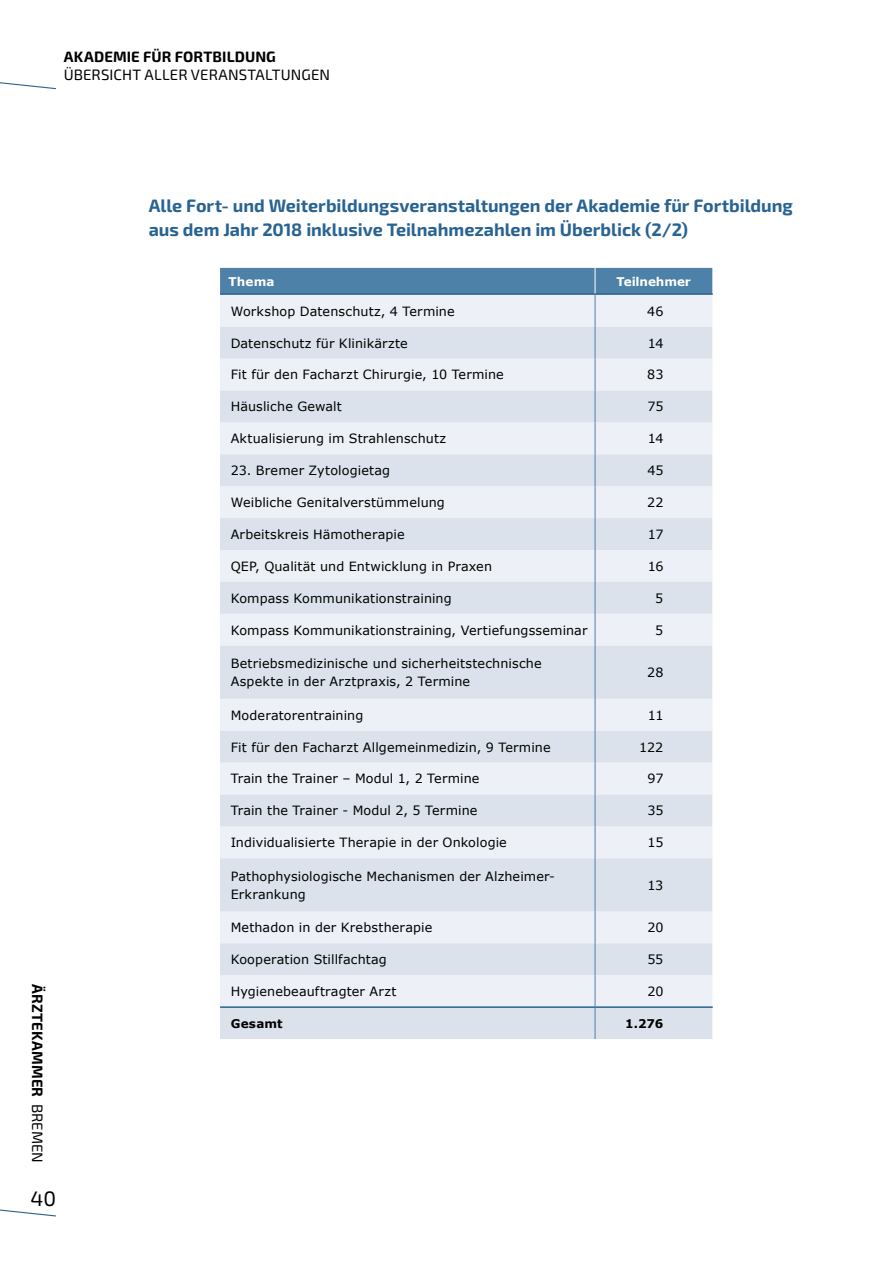
<style>
.page{position:relative;width:893px;height:1263px;background:#fff}
.page>*{position:absolute;margin:0;border:0;box-sizing:border-box;transform-origin:0 0}
.t1{font:21px "Exo 2";color:#000}
.t2{font:700 18px/24px "Exo 2";letter-spacing:-.005em;color:#296392}
.t3{font:700 15px "Exo 2";letter-spacing:.005em;color:#000}
.t4{font:15px "Exo 2";letter-spacing:.005em;color:#000}
.t5{font:12.75px/18px "Verdana";letter-spacing:.01em;color:#000}
.t6{font:700 12px "Verdana";color:#fff}
.t7{font:700 12px "Verdana";letter-spacing:.01em;color:#000}
.s1{font-weight:400}
</style>
<div class="page">
<svg style="left:0;top:1209px;width:56px;height:8px"></svg>
<svg style="left:0;top:82px;width:56px;height:8px"></svg>
<div style="left:220px;top:295px;width:492px;height:32px;background:#edf0f6"></div>
<svg style="left:220px;top:327px;width:492px;height:712px;background:#e3e8f0"></svg>
<hr style="left:220px;top:293px;width:375px;height:2px;background:#296392">
<hr style="left:595px;top:293px;width:118px;height:2px;background:#296392">
<div style="left:220px;top:268px;width:492px;height:26px;background:#4e81a7"></div>
<hr style="left:595px;top:295px;width:1px;height:32px;background:#4e81a7">
<hr style="left:595px;top:327px;width:1px;height:32px;background:#4e81a7">
<hr style="left:595px;top:359px;width:1px;height:31px;background:#4e81a7">
<hr style="left:595px;top:390px;width:1px;height:32px;background:#4e81a7">
<hr style="left:595px;top:422px;width:1px;height:32px;background:#4e81a7">
<hr style="left:595px;top:454px;width:1px;height:32px;background:#4e81a7">
<hr style="left:595px;top:486px;width:1px;height:32px;background:#4e81a7">
<hr style="left:595px;top:518px;width:1px;height:32px;background:#4e81a7">
<hr style="left:595px;top:550px;width:1px;height:32px;background:#4e81a7">
<hr style="left:595px;top:582px;width:1px;height:32px;background:#4e81a7">
<hr style="left:595px;top:614px;width:1px;height:32px;background:#4e81a7">
<hr style="left:595px;top:646px;width:1px;height:53px;background:#4e81a7">
<hr style="left:595px;top:699px;width:1px;height:32px;background:#4e81a7">
<hr style="left:595px;top:731px;width:1px;height:32px;background:#4e81a7">
<hr style="left:595px;top:763px;width:1px;height:31px;background:#4e81a7">
<hr style="left:595px;top:794px;width:1px;height:32px;background:#4e81a7">
<hr style="left:595px;top:826px;width:1px;height:32px;background:#4e81a7">
<hr style="left:595px;top:858px;width:1px;height:53px;background:#4e81a7">
<hr style="left:595px;top:911px;width:1px;height:32px;background:#4e81a7">
<hr style="left:595px;top:943px;width:1px;height:32px;background:#4e81a7">
<hr style="left:595px;top:975px;width:1px;height:31px;background:#4e81a7">
<hr style="left:595px;top:1008px;width:1px;height:31px;background:#4e81a7">
<hr style="left:220px;top:1006px;width:375px;height:2px;background:#296392">
<hr style="left:595px;top:1006px;width:118px;height:2px;background:#296392">
<p class="t3" style="left:64px;top:47px;width:214px">AKADEMIE FÜR FORTBILDUNG</p>
<p class="t4" style="left:64px;top:65px;width:268px">ÜBERSICHT ALLER VERANSTALTUNGEN</p>
<p class="t3" style="left:46px;top:984px;width:181px;rotate:90deg">ÄRZTEKAMMER <span class="s1">BREMEN</span></p>
<h1 class="t1" style="left:30px;top:1186px;width:27px">40</h1>
<h2 class="t2" style="left:149px;top:195px;width:646px">Alle Fort- und Weiterbildungsveranstaltungen der Akademie für Fortbildung aus dem Jahr 2018 inklusive Teilnahmezahlen im Überblick (2/2)</h2>
<p class="t6" style="left:229px;top:273px;width:48px">Thema</p>
<p class="t6" style="left:616px;top:273px;width:76px">Teilnehmer</p>
<p class="t5" style="left:231px;top:302px;width:226px">Workshop Datenschutz, 4 Termine</p>
<p class="t5" style="left:647px;top:302px;width:18px">46</p>
<p class="t5" style="left:231px;top:334px;width:179px">Datenschutz für Klinikärzte</p>
<p class="t5" style="left:648px;top:334px;width:17px">14</p>
<p class="t5" style="left:231px;top:366px;width:275px">Fit für den Facharzt Chirurgie, 10 Termine</p>
<p class="t5" style="left:647px;top:366px;width:18px">83</p>
<p class="t5" style="left:231px;top:398px;width:113px">Häusliche Gewalt</p>
<p class="t5" style="left:647px;top:398px;width:17px">75</p>
<p class="t5" style="left:231px;top:429px;width:217px">Aktualisierung im Strahlenschutz</p>
<p class="t5" style="left:648px;top:429px;width:17px">14</p>
<p class="t5" style="left:231px;top:461px;width:161px">23. Bremer Zytologietag</p>
<p class="t5" style="left:647px;top:461px;width:17px">45</p>
<p class="t5" style="left:231px;top:493px;width:216px">Weibliche Genitalverstümmelung</p>
<p class="t5" style="left:647px;top:493px;width:18px">22</p>
<p class="t5" style="left:231px;top:525px;width:176px">Arbeitskreis Hämotherapie</p>
<p class="t5" style="left:648px;top:525px;width:17px">17</p>
<p class="t5" style="left:231px;top:557px;width:263px">QEP, Qualität und Entwicklung in Praxen</p>
<p class="t5" style="left:648px;top:557px;width:17px">16</p>
<p class="t5" style="left:231px;top:589px;width:223px">Kompass Kommunikationstraining</p>
<p class="t5" style="left:655px;top:589px;width:10px">5</p>
<p class="t5" style="left:231px;top:621px;width:358px">Kompass Kommunikationstraining, Vertiefungsseminar</p>
<p class="t5" style="left:655px;top:621px;width:10px">5</p>
<p class="t5" style="left:231px;top:654px;width:313px">Betriebsmedizinische und sicherheitstechnische<br>Aspekte in der Arztpraxis, 2 Termine</p>
<p class="t5" style="left:647px;top:663px;width:18px">28</p>
<p class="t5" style="left:231px;top:706px;width:134px">Moderatorentraining</p>
<p class="t5" style="left:648px;top:706px;width:17px">11</p>
<p class="t5" style="left:231px;top:738px;width:321px">Fit für den Facharzt Allgemeinmedizin, 9 Termine</p>
<p class="t5" style="left:639px;top:738px;width:26px">122</p>
<p class="t5" style="left:231px;top:770px;width:250px">Train the Trainer – Modul 1, 2 Termine</p>
<p class="t5" style="left:647px;top:770px;width:17px">97</p>
<p class="t5" style="left:231px;top:801px;width:248px">Train the Trainer - Modul 2, 5 Termine</p>
<p class="t5" style="left:647px;top:801px;width:18px">35</p>
<p class="t5" style="left:231px;top:833px;width:278px">Individualisierte Therapie in der Onkologie</p>
<p class="t5" style="left:647px;top:833px;width:17px">15</p>
<p class="t5" style="left:231px;top:867px;width:326px">Pathophysiologische Mechanismen der Alzheimer-<br>Erkrankung</p>
<p class="t5" style="left:647px;top:876px;width:17px">13</p>
<p class="t5" style="left:231px;top:918px;width:203px">Methadon in der Krebstherapie</p>
<p class="t5" style="left:647px;top:918px;width:18px">20</p>
<p class="t5" style="left:231px;top:950px;width:158px">Kooperation Stillfachtag</p>
<p class="t5" style="left:647px;top:950px;width:18px">55</p>
<p class="t5" style="left:231px;top:982px;width:167px">Hygienebeauftragter Arzt</p>
<p class="t5" style="left:647px;top:982px;width:18px">20</p>
<p class="t7" style="left:231px;top:1015px;width:54px">Gesamt</p>
<p class="t7" style="left:625px;top:1015px;width:40px">1.276</p>
</div>
